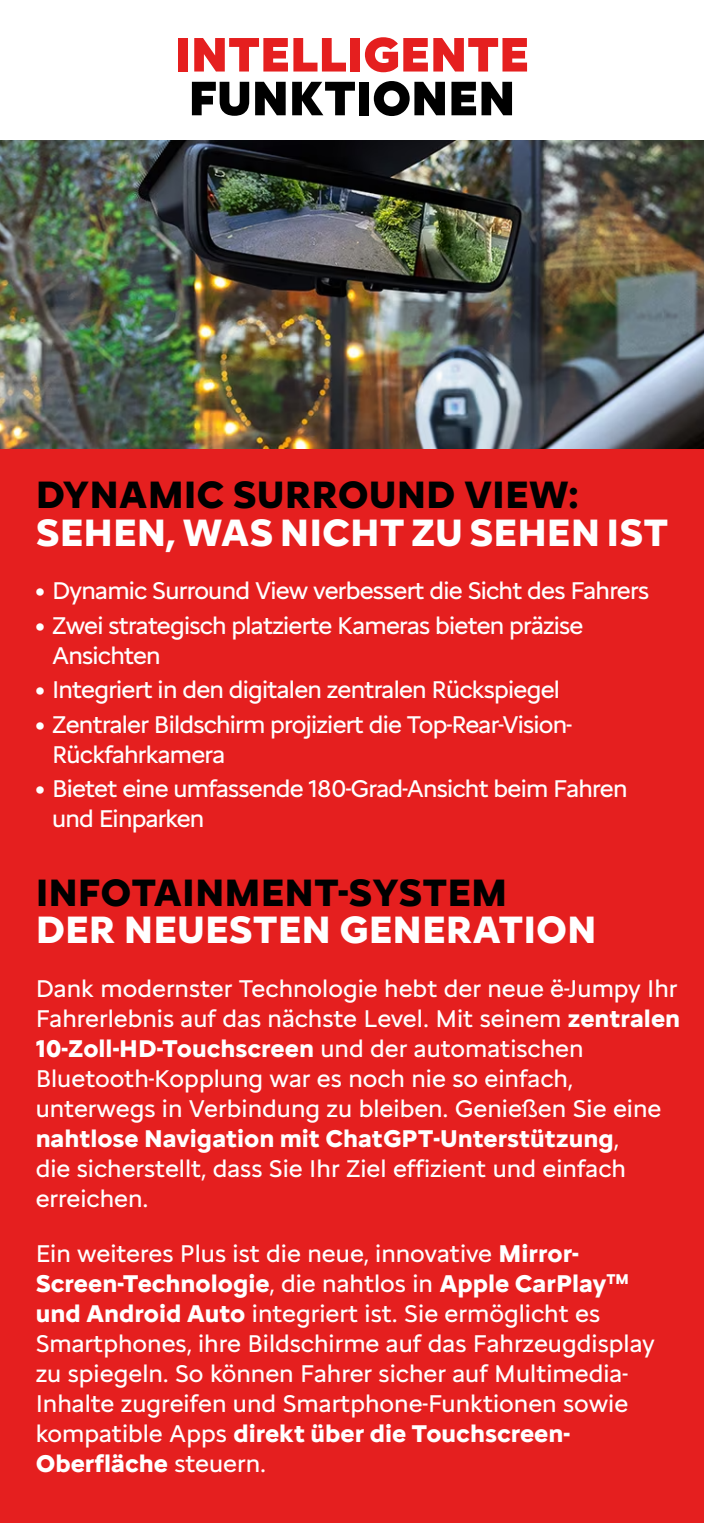
<style>
.page{position:relative;width:704px;height:1523px;background:#fff}
.page>*{position:absolute;margin:0;border:0;box-sizing:border-box;transform-origin:0 0}
.t1{font:900 50px "Citroen Type";letter-spacing:-.01em;color:#e51f1f}
.t2{font:900 50px "Citroen Type";letter-spacing:-.01em;color:#000}
.t3{font:700 39.38px "Citroen Type";color:#fff}
.t4{font:700 39.38px "Citroen Type";color:#000}
.t5{font:25px/30px "Citroen Type";color:#fff}
.t6{font:25px/30px "Citroen Type";letter-spacing:-.03em;color:#fff}
.s1{font-weight:900}
.s2{font-weight:700}
</style>
<div class="page">
<div style="left:0;top:276px;width:703px;height:1246px;background:#e51f1f"></div>
<img style="left:0;top:141px;width:703px;height:307px">
<h1 class="t1" style="left:174px;top:17px;width:356px">INTELLIGENTE</h1>
<h1 class="t2" style="left:188px;top:60px;width:328px">FUNKTIONEN</h1>
<h2 class="t4" style="left:36px;top:465px;width:544px">DYNAMIC SURROUND VIEW:</h2>
<h2 class="t3" style="left:36px;top:502px;width:633px">SEHEN, WAS NICHT ZU SEHEN IST</h2>
<p class="t6" style="left:36px;top:574px;width:614px"><span class="s1">•</span> Dynamic Surround View verbessert die Sicht des Fahrers</p>
<p class="t6" style="left:52px;top:609px;width:532px;text-indent:-16px"><span class="s1">•</span> Zwei strategisch platzierte Kameras bieten präzise<br>Ansichten</p>
<p class="t6" style="left:36px;top:673px;width:525px"><span class="s1">•</span> Integriert in den digitalen zentralen Rückspiegel</p>
<p class="t6" style="left:52px;top:707px;width:521px;text-indent:-16px"><span class="s1">•</span> Zentraler Bildschirm projiziert die Top-Rear-Vision-<br>Rückfahrkamera</p>
<p class="t6" style="left:52px;top:772px;width:576px;text-indent:-16px"><span class="s1">•</span> Bietet eine umfassende 180-Grad-Ansicht beim Fahren und Einparken</p>
<h2 class="t4" style="left:36px;top:862px;width:473px">INFOTAINMENT-SYSTEM</h2>
<h2 class="t3" style="left:36px;top:900px;width:562px">DER NEUESTEN GENERATION</h2>
<p class="t5" style="left:36px;top:972px;width:645px">Dank modernster Technologie hebt der neue ë-Jumpy Ihr Fahrerlebnis auf das nächste Level. Mit seinem <span class="s2">zentralen 10-Zoll-HD-Touchscreen</span> und der automatischen Bluetooth-Kopplung war es noch nie so einfach, unterwegs in Verbindung zu bleiben. Genießen Sie eine <span class="s2">nahtlose Navigation mit ChatGPT-Unterstützung</span>,<br>die sicherstellt, dass Sie Ihr Ziel effizient und einfach erreichen.</p>
<p class="t5" style="left:36px;top:1237px;width:620px">Ein weiteres Plus ist die neue, innovative <span class="s2">Mirror-Screen-Technologie</span>, die nahtlos in <span class="s2">Apple CarPlay</span><sup>TM </sup><span class="s2">und Android Auto</span> integriert ist. Sie ermöglicht es Smartphones, ihre Bildschirme auf das Fahrzeugdisplay zu spiegeln. So können Fahrer sicher auf Multimedia-Inhalte zugreifen und Smartphone-Funktionen sowie kompatible Apps <span class="s2">direkt über die Touchscreen-Oberfläche</span> steuern.</p>
</div>
